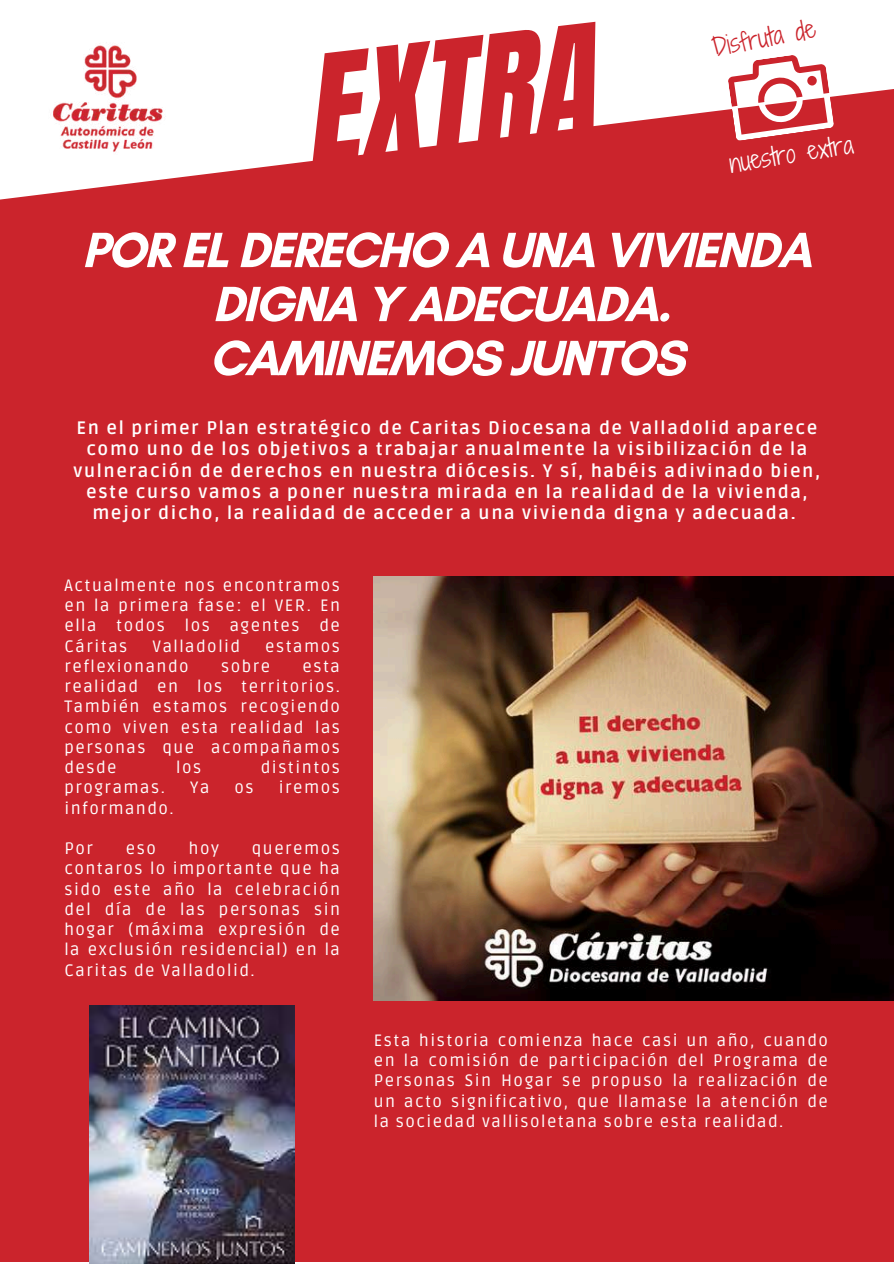
<style>
.page{position:relative;width:894px;height:1264px;background:#fff}
.page>*{position:absolute;margin:0;border:0;box-sizing:border-box;transform-origin:0 0}
.t1{font:128.4px "CA Generated";color:#cb242c}
.t2{font:700 50.4px/54px "Glacial Indifference";letter-spacing:-.04em;color:#fff;text-align:center}
.t3{font:24.15px "Shadows Into Light Two";color:#fff}
.t4{font:24.15px "Shadows Into Light Two";color:#cb242c}
.t5{font:700 18px/21.3px "Ruda";letter-spacing:.09em;color:#fff;text-align:center}
.t6{font:16.5px/20.2px "Ruda";letter-spacing:.09em;color:#fff;text-align:justify}
</style>
<div class="page">
<div style="left:0;top:0;width:893px;height:1263px;background:#cb242c"></div>
<hr style="left:0;top:1262px;width:893px;height:1px;background:#fff">
<svg style="left:0;top:0;width:893px;height:200px;fill:#fff"></svg>
<img style="left:36px;top:32px;width:144px;height:131px">
<svg style="left:725px;top:51px;width:109px;height:90px"></svg>
<img style="left:374px;top:576px;width:519px;height:424px">
<img style="left:89px;top:1005px;width:205px;height:258px">
<h1 class="t1" style="left:302px;top:21px;width:291px;rotate:-7deg">EXTRA</h1>
<h3 class="t4" style="left:709px;top:30px;width:106px;rotate:-11deg">Disfruta de</h3>
<h3 class="t3" style="left:726px;top:146px;width:126px;rotate:-9deg">nuestro extra</h3>
<h2 class="t2" style="left:82px;top:222px;width:731px">POR EL DERECHO A UNA VIVIENDA<br>DIGNA Y ADECUADA.<br>CAMINEMOS JUNTOS</h2>
<p class="t5" style="left:74px;top:417px;width:748px">En el primer Plan estratégico de Caritas Diocesana de Valladolid aparece como uno de los objetivos a trabajar anualmente la visibilización de la vulneración de derechos en nuestra diócesis. Y sí, habéis adivinado bien, este curso vamos a poner nuestra mirada en la realidad de la vivienda, mejor dicho, la realidad de acceder a una vivienda digna y adecuada.</p>
<p class="t6" style="left:64px;top:575px;width:277px">Actualmente nos encontramos en la primera fase: el VER. En ella todos los agentes de Cáritas</p>
<p class="t6" style="left:152px;top:636px;width:89px">Valladolid</p>
<p class="t6" style="left:265px;top:636px;width:76px">estamos</p>
<p class="t6" style="left:64px;top:656px;width:126px">reflexionando</p>
<p class="t6" style="left:221px;top:656px;width:51px">sobre</p>
<p class="t6" style="left:64px;top:656px;width:277px;text-indent:238px">esta realidad en los territorios.<br>También estamos recogiendo como viven esta realidad las personas que acompañamos desde</p>
<p class="t6" style="left:176px;top:757px;width:26px">los</p>
<p class="t6" style="left:261px;top:757px;width:81px">distintos</p>
<p class="t6" style="left:64px;top:778px;width:102px">programas.</p>
<p class="t6" style="left:190px;top:778px;width:21px">Ya</p>
<p class="t6" style="left:234px;top:778px;width:21px">os</p>
<p class="t6" style="left:279px;top:778px;width:63px">iremos</p>
<p class="t6" style="left:64px;top:798px;width:111px">informando.</p>
<p class="t6" style="left:64px;top:838px;width:30px">Por</p>
<p class="t6" style="left:126px;top:838px;width:32px">eso</p>
<p class="t6" style="left:189px;top:838px;width:32px">hoy</p>
<p class="t6" style="left:64px;top:838px;width:277px;text-indent:187px">queremos contaros lo importante que ha sido este año la celebración del día de las personas sin hogar (máxima expresión de la exclusión residencial) en la Caritas de Valladolid.</p>
<p class="t6" style="left:374px;top:1030px;width:455px">Esta historia comienza hace casi un año, cuando en la comisión de participación del Programa de Personas Sin Hogar se propuso la realización de un acto significativo, que llamase la atención de la sociedad vallisoletana sobre esta realidad.</p>
</div>
